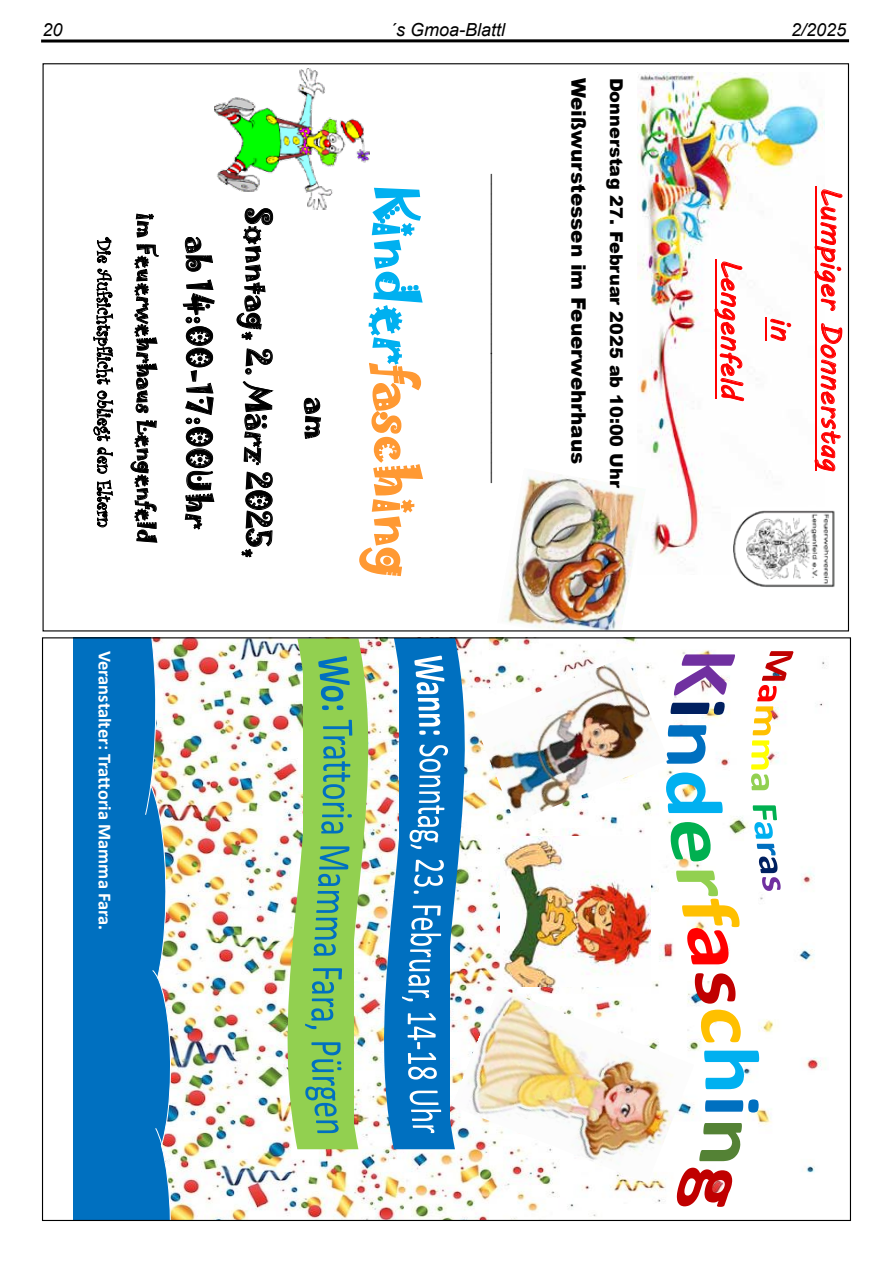
<style>
.page{position:relative;width:893px;height:1263px;background:#fff}
.page>*{position:absolute;margin:0;border:0;box-sizing:border-box;transform-origin:0 0}
.t1{font:53.1px "Jokerman";color:#f93}
.t2{font:30.9px "Jokerman";color:#000}
.t3{font:28.8px/50.1px "MV Boli";letter-spacing:-.005em;color:#f00;text-align:center}
.t4{font:22.2px "Jokerman";color:#000}
.t5{font:900 19.95px "Arial";color:#000}
.t6{font:19.95px "Curlz";color:#000}
.t7{font:700 18.45px "Calibri";color:#fff}
.t8{font:italic 18px "Arial";color:#000}
.t9{font:900 17.7px "Arial";color:#000}
.s1{color:#00b0f0}
</style>
<div class="page">
<svg style="left:41px;top:39px;width:808px;height:4px;background:#3f3f3f"></svg>
<img style="left:638px;top:72px;width:187px;height:484px">
<img style="left:505px;top:468px;width:141px;height:161px">
<img style="left:732px;top:507px;width:103px;height:80px">
<img style="left:215px;top:68px;width:154px;height:141px">
<hr style="left:815px;top:186px;width:2px;height:285px;background:#f00">
<hr style="left:765px;top:317px;width:2px;height:23px;background:#f00">
<hr style="left:715px;top:259px;width:2px;height:140px;background:#f00">
<img style="left:174px;top:639px;width:653px;height:580px">
<img style="left:163px;top:644px;width:11px;height:575px">
<div style="left:74px;top:639px;width:89px;height:580px;background:#0070c0"></div>
<svg style="left:751px;top:651px;width:42px;height:139px"></svg>
<svg style="left:753px;top:805px;width:28px;height:86px"></svg>
<svg style="left:674px;top:654px;width:61px;height:42px"></svg>
<svg style="left:671px;top:702px;width:54px;height:13px"></svg>
<svg style="left:669px;top:725px;width:37px;height:39px"></svg>
<svg style="left:669px;top:772px;width:54px;height:41px"></svg>
<svg style="left:670px;top:822px;width:41px;height:39px"></svg>
<svg style="left:676px;top:871px;width:63px;height:93px"></svg>
<svg style="left:695px;top:973px;width:40px;height:31px"></svg>
<svg style="left:701px;top:1010px;width:40px;height:32px"></svg>
<svg style="left:704px;top:1051px;width:55px;height:38px"></svg>
<svg style="left:705px;top:1099px;width:54px;height:13px"></svg>
<svg style="left:699px;top:1123px;width:43px;height:38px"></svg>
<svg style="left:677px;top:1168px;width:55px;height:39px"></svg>
<svg style="left:392px;top:639px;width:97px;height:510px"></svg>
<div style="left:400px;top:656px;width:50px;height:477px;background:#0070c0"></div>
<svg style="left:414px;top:656px;width:30px;height:79px"></svg>
<svg style="left:409px;top:745px;width:39px;height:104px"></svg>
<svg style="left:414px;top:860px;width:30px;height:34px"></svg>
<svg style="left:402px;top:906px;width:39px;height:95px"></svg>
<svg style="left:408px;top:1013px;width:29px;height:66px"></svg>
<svg style="left:410px;top:1091px;width:31px;height:42px"></svg>
<img style="left:263px;top:639px;width:129px;height:510px">
<div style="left:303px;top:656px;width:50px;height:477px;background:#92d050"></div>
<svg style="left:318px;top:656px;width:32px;height:54px"></svg>
<svg style="left:314px;top:720px;width:38px;height:235px"></svg>
<svg style="left:305px;top:968px;width:37px;height:61px"></svg>
<svg style="left:305px;top:1042px;width:36px;height:91px"></svg>
<img style="left:473px;top:656px;width:196px;height:166px">
<img style="left:452px;top:987px;width:242px;height:196px">
<img style="left:501px;top:836px;width:149px;height:150px">
<p class="t8" style="left:43px;top:18px;width:22px">20</p>
<p class="t8" style="left:390px;top:18px;width:117px">´s Gmoa-Blattl</p>
<p class="t8" style="left:791px;top:18px;width:57px">2/2025</p>
<p class="t6" style="left:118px;top:238px;width:292px;rotate:90deg">Die Aufsichtspflicht obliegt den Eltern</p>
<p class="t4" style="left:162px;top:213px;width:331px;rotate:90deg">im Feuerwehrhaus Lengenfeld</p>
<h2 class="t2" style="left:221px;top:236px;width:294px;rotate:90deg">ab 14:00-17:00Uhr</h2>
<h2 class="t2" style="left:280px;top:207px;width:352px;rotate:90deg">Sonntag, 2. März 2025,</h2>
<h2 class="t2" style="left:340px;top:397px;width:44px;rotate:90deg">am</h2>
<p class="t7" style="left:118px;top:651px;width:281px;rotate:90deg">Veranstalter: Trattoria Mamma Fara.</p>
<h1 class="t1" style="left:434px;top:185px;width:395px;rotate:90deg"><span class="s1">Kinder</span>fasching</h1>
<p class="t5" style="left:515px;top:174px;width:310px;rotate:90deg">_______________________________</p>
<p class="t5" style="left:593px;top:78px;width:388px;rotate:90deg">Weißwurstessen im Feuerwehrhaus</p>
<p class="t9" style="left:629px;top:78px;width:412px;rotate:90deg">Donnerstag 27. Februar 2025 ab 10:00 Uhr</p>
<h3 class="t3" style="left:857px;top:186px;width:286px;rotate:90deg">Lumpiger Donnerstag in<br>Lengenfeld</h3>
</div>
